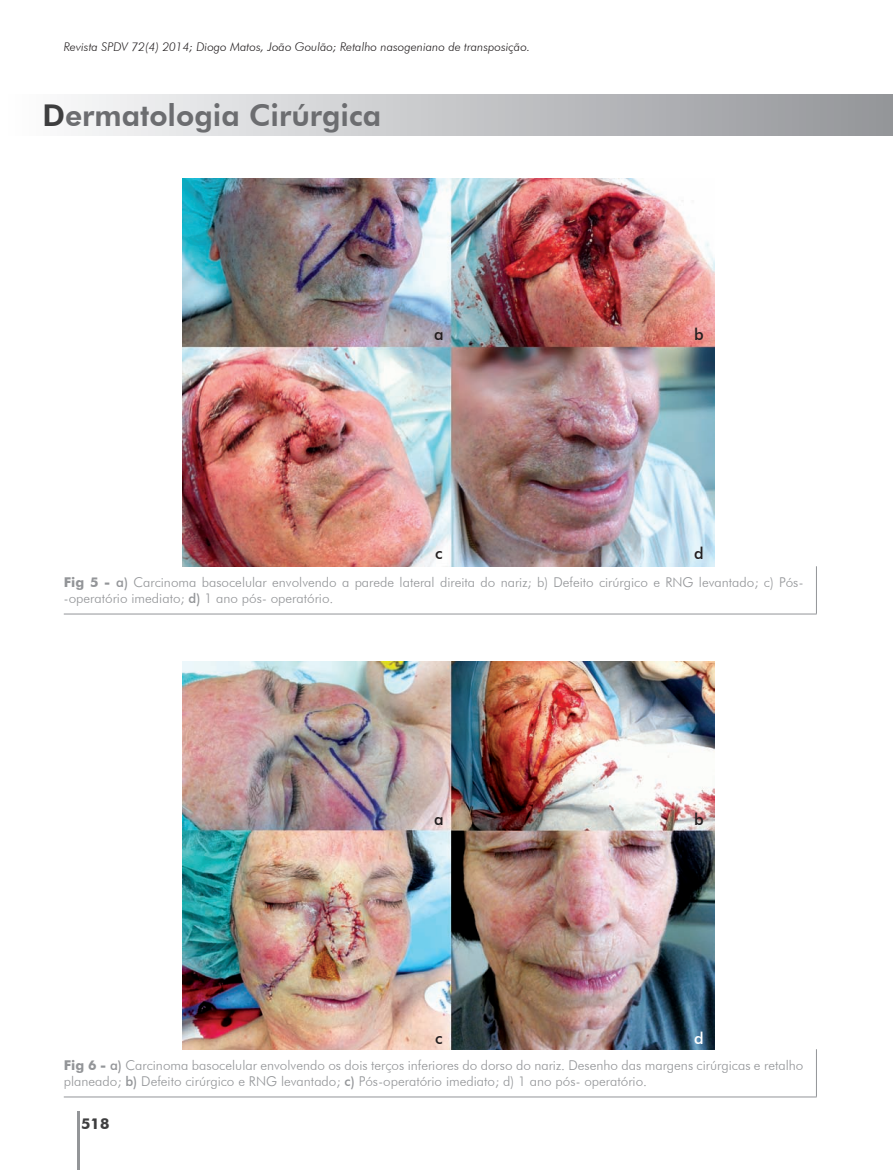
<style>
.page{position:relative;width:893px;height:1170px;background:#fff}
.page>*{position:absolute;margin:0;border:0;box-sizing:border-box;transform-origin:0 0}
.t1{font:800 30px "Futura BT";color:#6c6d70}
.t2{font:500 16.5px "Futura BT";color:#231f20}
.t3{font:500 16.5px "Futura BT";color:#fff}
.t4{font:700 15px "Futura BT";color:#3e3e3f}
.t5{font:300 13.5px/16.2px "Futura BT";color:#939598}
.t6{font:italic 300 12px "Futura BT";color:#231f20}
.s1{color:#3e3e3f}
.s2{font-weight:700}
.s3{font-weight:500}
</style>
<div class="page">
<div style="left:0;top:94px;width:893px;height:41px;background:linear-gradient(to right,#fdfdfe,#939498)"></div>
<hr style="left:77px;top:1111px;width:3px;height:58px;background:#939598">
<hr style="left:816px;top:566px;width:1px;height:47px;background:#939598">
<hr style="left:64px;top:613px;width:753px;height:1px;background:#939598">
<img style="left:183px;top:179px;width:531px;height:387px">
<hr style="left:816px;top:1049px;width:1px;height:47px;background:#939598">
<hr style="left:64px;top:1096px;width:753px;height:1px;background:#939598">
<img style="left:183px;top:661px;width:531px;height:388px">
<p class="t6" style="left:64px;top:39px;width:468px">Revista SPDV 72(4) 2014; Diogo Matos, João Goulão; Retalho nasogeniano de transposição.</p>
<h1 class="t1" style="left:43px;top:97px;width:340px"><span class="s1">D</span>ermatologia Cirúrgica</h1>
<p class="t2" style="left:434px;top:324px;width:11px">a</p>
<p class="t2" style="left:694px;top:324px;width:11px">b</p>
<p class="t2" style="left:435px;top:543px;width:9px">c</p>
<p class="t2" style="left:694px;top:543px;width:11px">d</p>
<p class="t5" style="left:64px;top:574px;width:741px"><span class="s2">Fig 5 -</span> <span class="s3">a)</span> Carcinoma basocelular envolvendo a parede lateral direita do nariz; b) Defeito cirúrgico e RNG levantado; c) Pós--operatório imediato; <span class="s3">d)</span> 1 ano pós- operatório.</p>
<p class="t2" style="left:434px;top:808px;width:11px">a</p>
<p class="t2" style="left:694px;top:808px;width:11px">b</p>
<p class="t2" style="left:435px;top:1027px;width:9px">c</p>
<p class="t3" style="left:694px;top:1027px;width:11px">d</p>
<p class="t5" style="left:64px;top:1056px;width:741px"><span class="s2">Fig 6 -</span> <span class="s3">a)</span> Carcinoma basocelular envolvendo os dois terços inferiores do dorso do nariz. Desenho das margens cirúrgicas e retalho planeado; <span class="s3">b)</span> Defeito cirúrgico e RNG levantado; <span class="s3">c)</span> Pós-operatório imediato; d) 1 ano pós- operatório.</p>
<p class="t4" style="left:81px;top:1114px;width:30px">518</p>
</div>
